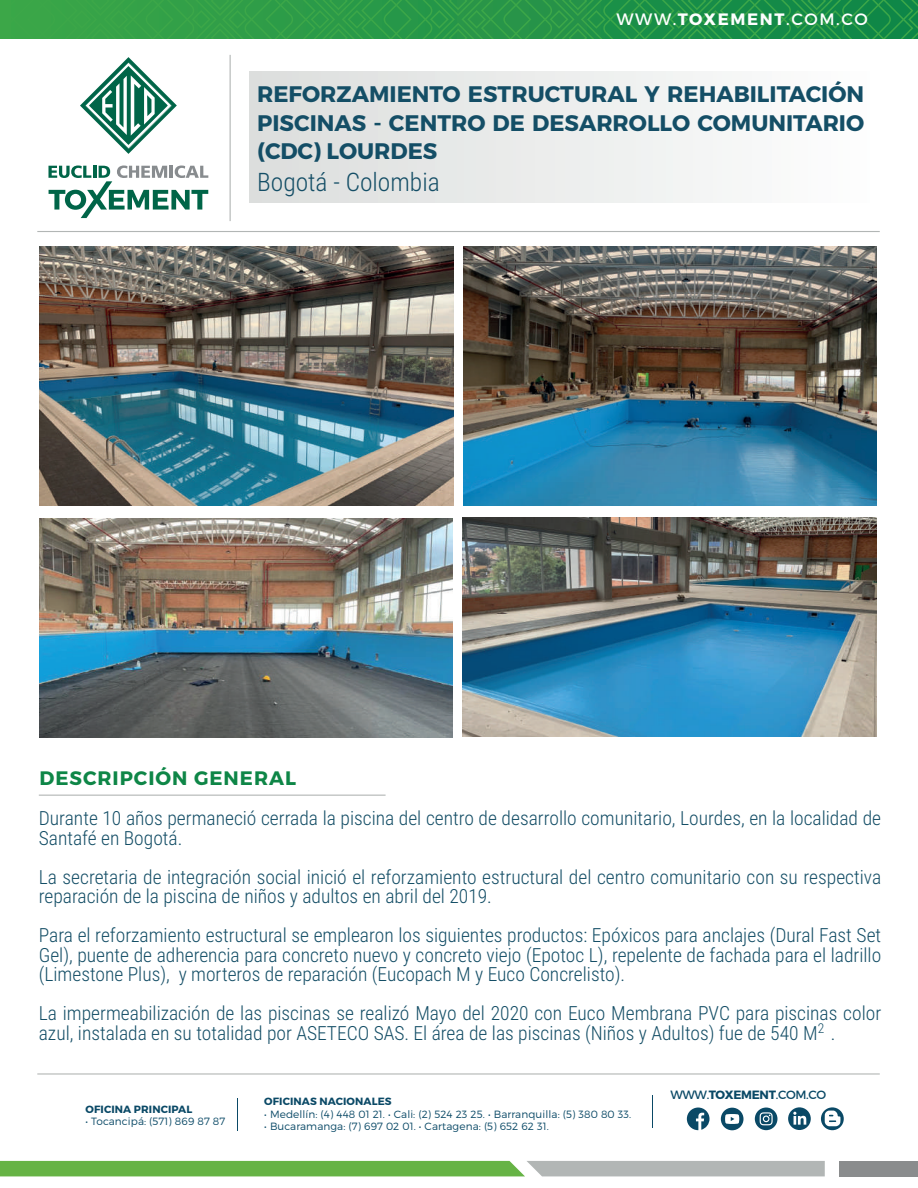
<style>
.page{position:relative;width:918px;height:1188px;background:#fff}
.page>*{position:absolute;margin:0;border:0;box-sizing:border-box;transform-origin:0 0}
.t1{font:300 25.5px "Roboto Condensed";color:#144e66}
.t2{font:700 22.5px/28.5px "Montserrat";color:#144e66;text-align:justify}
.t3{font:300 19.5px/19.5px "Roboto Condensed";color:#144e66}
.t4{font:700 19.5px "Montserrat";letter-spacing:.05em;color:#0e8647}
.t5{font:16.5px "Montserrat";letter-spacing:.1em;color:#fff}
.t6{font:300 13.5px "Roboto Condensed";color:#144e66}
.t7{font:12px "Montserrat";letter-spacing:-.025em;color:#0a4966}
.t8{font:300 10.5px "Montserrat";letter-spacing:.01em;color:#0a4966}
.t9{font:700 10.5px "Montserrat";letter-spacing:.01em;color:#0a4966}
.s1{font-weight:700}
</style>
<div class="page">
<svg style="left:0;top:1161px;width:825px;height:15px;background:#83b570"></svg>
<div style="left:839px;top:1161px;width:78px;height:15px;background:#8a8c8d"></div>
<hr style="left:37px;top:1073px;width:843px;height:2px;background:#b2b6b5">
<hr style="left:37px;top:231px;width:843px;height:1px;background:#b2b6b5">
<hr style="left:39px;top:795px;width:347px;height:1px;background:#b2b6b5">
<svg style="left:0;top:1px;width:917px;height:37px;background:#299948"></svg>
<hr style="left:230px;top:55px;width:1px;height:166px;background:#b2b6b5">
<div style="left:250px;top:72px;width:627px;height:130px;background:linear-gradient(to right,#dcdedd,#fefefe)"></div>
<svg style="left:80px;top:57px;width:97px;height:97px"></svg>
<svg style="left:48px;top:165px;width:160px;height:53px"></svg>
<hr style="left:237px;top:1099px;width:1px;height:32px;background:#0a4966">
<hr style="left:652px;top:1095px;width:1px;height:33px;background:#0a4966">
<svg style="left:755px;top:1108px;width:22px;height:22px"></svg>
<svg style="left:788px;top:1107px;width:23px;height:23px"></svg>
<svg style="left:687px;top:1108px;width:23px;height:22px"></svg>
<svg style="left:721px;top:1108px;width:23px;height:22px"></svg>
<svg style="left:793px;top:1112px;width:13px;height:13px"></svg>
<svg style="left:821px;top:1107px;width:23px;height:23px"></svg>
<img style="left:39px;top:246px;width:414px;height:260px">
<img style="left:463px;top:246px;width:414px;height:260px">
<img style="left:463px;top:518px;width:414px;height:218px">
<img style="left:39px;top:519px;width:413px;height:218px">
<p class="t5" style="left:617px;top:9px;width:253px">WWW.<span class="s1">TOXEMENT</span>.COM.CO</p>
<p class="t2" style="left:257px;top:80px;width:609px">REFORZAMIENTO ESTRUCTURAL Y REHABILITACIÓN PISCINAS - CENTRO DE DESARROLLO COMUNITARIO (CDC) LOURDES</p>
<h1 class="t1" style="left:257px;top:164px;width:184px">Bogotá - Colombia</h1>
<p class="t4" style="left:39px;top:766px;width:258px">DESCRIPCIÓN GENERAL</p>
<p class="t3" style="left:39px;top:808px;width:844px">Durante 10 años permaneció cerrada la piscina del centro de desarrollo comunitario, Lourdes, en la localidad de<br>Santafé en Bogotá.</p>
<p class="t3" style="left:39px;top:866px;width:844px">La secretaria de integración social inició el reforzamiento estructural del centro comunitario con su respectiva reparación de la piscina de niños y adultos en abril del 2019.</p>
<p class="t3" style="left:39px;top:925px;width:844px;text-align:justify">Para el reforzamiento estructural se emplearon los siguientes productos: Epóxicos para anclajes (Dural Fast Set Gel), puente de adherencia para concreto nuevo y concreto viejo (Epotoc L), repelente de fachada para el ladrillo (Limestone Plus), y morteros de reparación (Eucopach M y Euco Concrelisto).</p>
<p class="t3" style="left:39px;top:1003px;width:844px">La impermeabilización de las piscinas se realizó Mayo del 2020 con Euco Membrana PVC para piscinas color azul, instalada en su totalidad por ASETECO SAS. El área de las piscinas (Niños y Adultos) fue de 540 M .</p>
<p class="t6" style="left:818px;top:1018px;width:8px">2</p>
<p class="t9" style="left:86px;top:1102px;width:108px">OFICINA PRINCIPAL</p>
<p class="t8" style="left:86px;top:1115px;width:141px">• Tocancipá: (571) 869 87 87</p>
<p class="t9" style="left:264px;top:1095px;width:129px">OFICINAS NACIONALES</p>
<p class="t8" style="left:264px;top:1107px;width:368px">• Medellín: (4) 448 01 21. • Cali: (2) 524 23 25. • Barranquilla: (5) 380 80 33.</p>
<p class="t8" style="left:264px;top:1119px;width:286px">• Bucaramanga: (7) 697 02 01. • Cartagena: (5) 652 62 31.</p>
<p class="t7" style="left:670px;top:1087px;width:157px">WWW.<span class="s1">TOXEMENT</span>.COM.CO</p>
</div>
